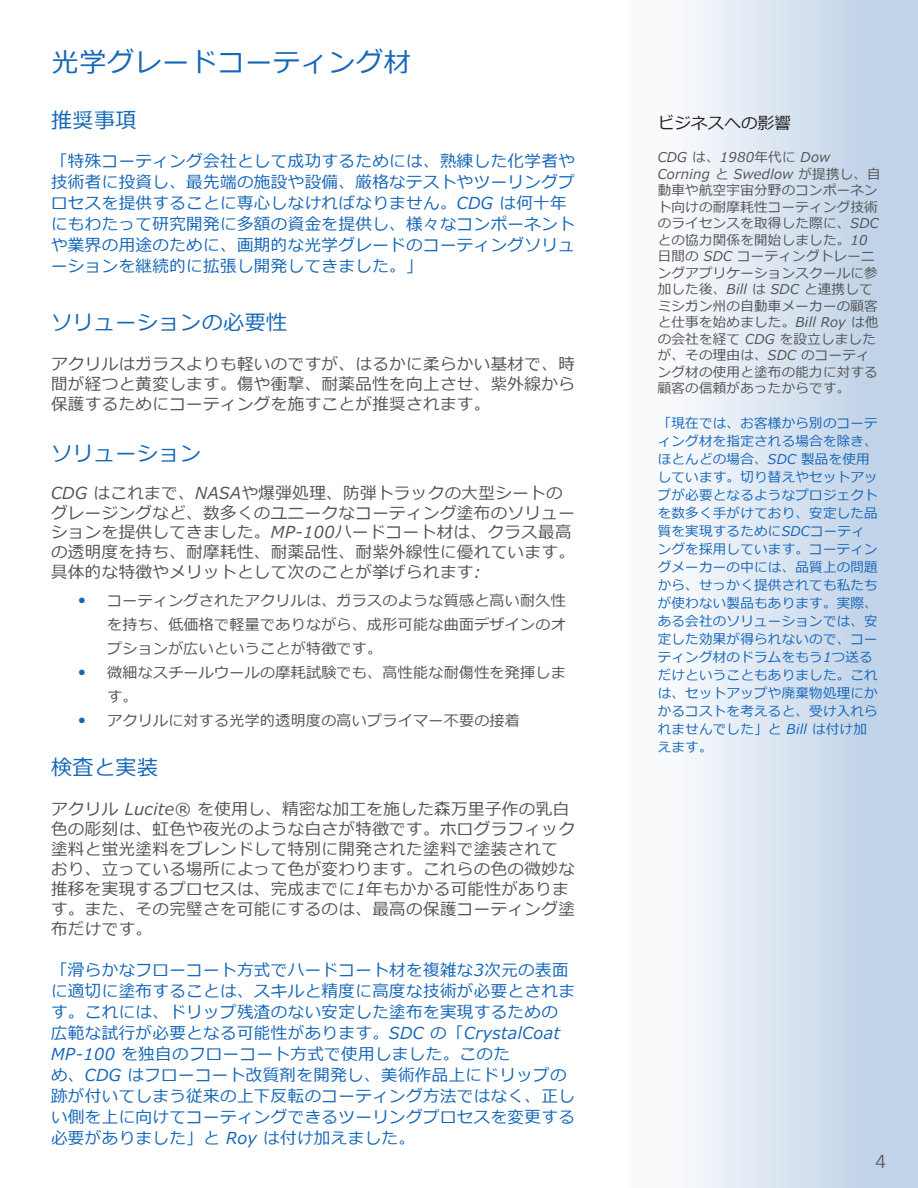
<style>
.page{position:relative;width:918px;height:1188px;background:#fff}
.page>*{position:absolute;margin:0;border:0;box-sizing:border-box;transform-origin:0 0}
.HEADINGS_-_BLUE{font:27px "Meiryo";letter-spacing:.025em;color:#1567b8}
.BODY_TEXT_-_TITLES{font:21px "Meiryo";letter-spacing:.025em;color:#1567b8}
.BODY_TEXT_-_MAIN{font:300 21px "Calibri";color:#545454}
.BODY_TEXT_-_QUOTE{font:italic 16.5px/21px "Meiryo";letter-spacing:.025em;color:#1567b8}
.BODY_TEXT_-_MAIN-2{font:italic 16.5px/20px "Meiryo";letter-spacing:.025em;color:#545454}
.BODY_TEXT_-_LEFT_HEADINGS{font:16.5px "Meiryo";letter-spacing:.01em;color:#231f20}
.t1{font:15px/24px "Meiryo";letter-spacing:.02em;color:#545454;text-align:justify}
.BODY_TEXT_-_LEFT_QUOTE{font:italic 13.5px/18px "Meiryo";letter-spacing:.02em;color:#1567b8}
.BODY_TEXT_-_LEFT{font:italic 13.5px/16.5px "Meiryo";letter-spacing:.02em;color:#545454}
.s1{font-family:"Calibri";font-size:18px;color:#1567b8}
</style>
<div class="page">
<div style="left:628px;top:0;width:290px;height:1188px;background:linear-gradient(to right,#fff,#bacee5)"></div>
<p class="HEADINGS_-_BLUE" style="left:52px;top:43px;width:361px">光学グレードコーティング材</p>
<p class="BODY_TEXT_-_TITLES" style="left:51px;top:106px;width:87px">推奨事項</p>
<p class="BODY_TEXT_-_QUOTE" style="left:51px;top:152px;width:525px">「特殊コーティング会社として成功するためには、熟練した化学者や技術者に投資し、最先端の施設や設備、厳格なテストやツーリングプロセスを提供することに専心しなければなりません。CDG は何十年にもわたって研究開発に多額の資金を提供し、様々なコンポーネントや業界の用途のために、画期的な光学グレードのコーティングソリューションを継続的に拡張し開発してきました。」</p>
<p class="BODY_TEXT_-_TITLES" style="left:51px;top:308px;width:238px">ソリューションの必要性</p>
<p class="BODY_TEXT_-_MAIN-2" style="left:51px;top:355px;width:525px;text-align:justify">アクリルはガラスよりも軽いのですが、はるかに柔らかい基材で、時間が経つと黄変します。傷や衝撃、耐薬品性を向上させ、紫外線から保護するためにコーティングを施すことが推奨されます。</p>
<p class="BODY_TEXT_-_TITLES" style="left:51px;top:438px;width:152px">ソリューション</p>
<p class="BODY_TEXT_-_MAIN-2" style="left:51px;top:484px;width:525px">CDG はこれまで、NASAや爆弾処理、防弾トラックの大型シートのグレージングなど、数多くのユニークなコーティング塗布のソリューションを提供してきました。MP-100ハードコート材は、クラス最高の透明度を持ち、耐摩耗性、耐薬品性、耐紫外線性に優れています。具体的な特徴やメリットとして次のことが挙げられます:</p>
<p class="t1" style="left:107px;top:590px;width:460px;text-indent:-30px"><span class="s1">•</span> コーティングされたアクリルは、ガラスのような質感と高い耐久性を持ち、低価格で軽量でありながら、成形可能な曲面デザインのオプションが広いということが特徴です。</p>
<p class="t1" style="left:107px;top:662px;width:460px;text-indent:-30px"><span class="s1">•</span> 微細なスチールウールの摩耗試験でも、高性能な耐傷性を発揮します。</p>
<p class="t1" style="left:77px;top:710px;width:444px"><span class="s1">•</span> アクリルに対する光学的透明度の高いプライマー不要の接着</p>
<p class="BODY_TEXT_-_TITLES" style="left:51px;top:753px;width:109px">検査と実装</p>
<p class="BODY_TEXT_-_MAIN-2" style="left:51px;top:800px;width:525px">アクリル Lucite® を使用し、精密な加工を施した森万里子作の乳白色の彫刻は、虹色や夜光のような白さが特徴です。ホログラフィック塗料と蛍光塗料をブレンドして特別に開発された塗料で塗装されており、立っている場所によって色が変わります。これらの色の微妙な推移を実現するプロセスは、完成までに1年もかかる可能性があります。また、その完璧さを可能にするのは、最高の保護コーティング塗布だけです。</p>
<p class="BODY_TEXT_-_QUOTE" style="left:51px;top:960px;width:525px">「滑らかなフローコート方式でハードコート材を複雑な3次元の表面に適切に塗布することは、スキルと精度に高度な技術が必要とされます。これには、ドリップ残渣のない安定した塗布を実現するための広範な試行が必要となる可能性があります。SDC の「CrystalCoat MP-100 を独自のフローコート方式で使用しました。このた<br>め、CDG はフローコート改質剤を開発し、美術作品上にドリップの跡が付いてしまう従来の上下反転のコーティング方法ではなく、正しい側を上に向けてコーティングできるツーリングプロセスを変更する必要がありました」と Roy は付け加えました。</p>
<p class="BODY_TEXT_-_LEFT_HEADINGS" style="left:658px;top:112px;width:135px">ビジネスへの影響</p>
<p class="BODY_TEXT_-_LEFT" style="left:658px;top:150px;width:225px">CDG は、1980年代に Dow<br>Corning と Swedlow が提携し、自動車や航空宇宙分野のコンポーネント向けの耐摩耗性コーティング技術のライセンスを取得した際に、SDCとの協力関係を開始しました。10日間の SDC コーティングトレーニングアプリケーションスクールに参加した後、Bill は SDC と連携してミシガン州の自動車メーカーの顧客と仕事を始めました。Bill Roy は他の会社を経て CDG を設立しましたが、その理由は、SDC のコーティング材の使用と塗布の能力に対する顧客の信頼があったからです。</p>
<p class="BODY_TEXT_-_LEFT_QUOTE" style="left:658px;top:415px;width:222px">「現在では、お客様から別のコーティング材を指定される場合を除き、ほとんどの場合、SDC 製品を使用しています。切り替えやセットアップが必要となるようなプロジェクトを数多く手がけており、安定した品質を実現するためにSDCコーティングを採用しています。コーティングメーカーの中には、品質上の問題から、せっかく提供されても私たちが使わない製品もあります。実際、ある会社のソリューションでは、安定した効果が得られないので、コーティング材のドラムをもう1つ送るだけということもありました。これは、セットアップや廃棄物処理にかかるコストを考えると、受け入れられませんでした」と Bill は付け加えます。</p>
<p class="BODY_TEXT_-_MAIN" style="left:875px;top:1148px;width:12px">4</p>
</div>
